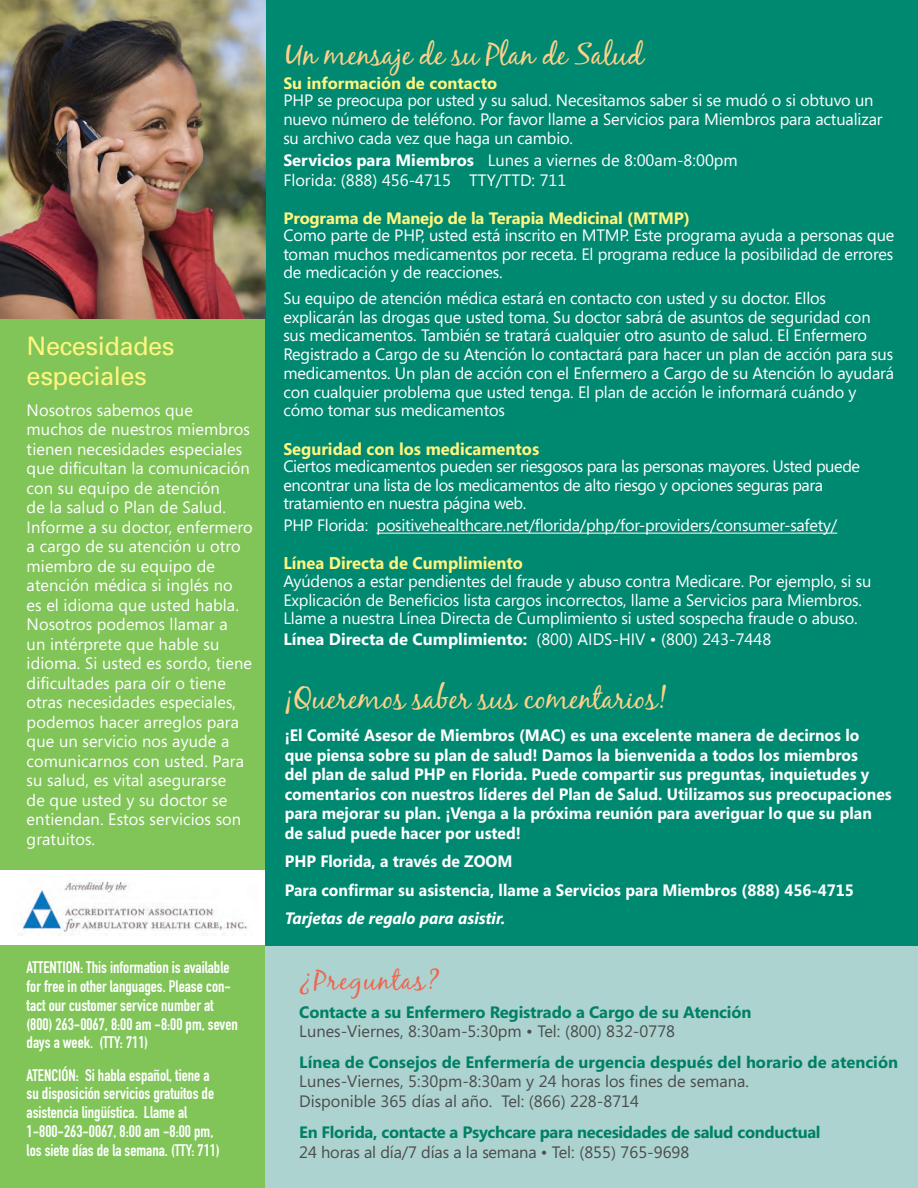
<style>
.page{position:relative;width:918px;height:1188px;background:#fff}
.page>*{position:absolute;margin:0;border:0;box-sizing:border-box;transform-origin:0 0}
.t1{font:30px "Black Jack";color:#fed188}
.t2{font:27px "Black Jack";letter-spacing:.05em;color:#ef6550}
.t3{font:25.5px/30.6px "Univers";letter-spacing:-.02em;color:#fff57f}
.t4{font:700 16.95px "Segoe";color:#fff57f}
.t5{font:16.5px/19.5px "Segoe";letter-spacing:-.01em;color:#fff}
.t6{font:700 16.5px/19.5px "Segoe";color:#fff;scale:.95 1}
.t7{font:700 16.5px/18.8px "DIN Condensed";color:#fff}
.t8{font:16.5px/20.2px "Segoe";color:#4b4c4d}
.t9{font:700 16.5px "Segoe";letter-spacing:-.01em;color:#008066}
.t10{font:700 16.5px "Segoe";letter-spacing:-.01em;color:#fff57f}
.t11{font:700 16.5px "Segoe";color:#fff}
.t12{font:italic 700 16.5px "Segoe";color:#fff;scale:.95 1}
.s1{font-weight:700}
.s2{font-weight:400}
</style>
<div class="page">
<div style="left:0;top:0;width:589px;height:1187px;background:#81c559"></div>
<div style="left:0;top:870px;width:475px;height:75px;background:#fff"></div>
<img style="left:20px;top:881px;width:228px;height:54px">
<div style="left:265px;top:945px;width:652px;height:242px;background:#acd3cf"></div>
<div style="left:265px;top:0;width:652px;height:945px;background:#008971"></div>
<hr style="left:376px;top:532px;width:461px;height:1px;background:#fff">
<img style="left:0;top:0;width:265px;height:318px">
<h3 class="t3" style="left:27px;top:330px;width:149px">Necesidades especiales</h3>
<p class="t5" style="left:27px;top:399px;width:227px">Nosotros sabemos que muchos de nuestros miembros tienen necesidades especiales que dificultan la comunicación con su equipo de atención<br>de la salud o Plan de Salud.<br>Informe a su doctor, enfermero a cargo de su atención u otro miembro de su equipo de atención médica si inglés no<br>es el idioma que usted habla.<br>Nosotros podemos llamar a<br>un intérprete que hable su idioma. Si usted es sordo, tiene dificultades para oír o tiene otras necesidades especiales, podemos hacer arreglos para que un servicio nos ayude a comunicarnos con usted. Para su salud, es vital asegurarse<br>de que usted y su doctor se entiendan. Estos servicios son gratuitos.</p>
<p class="t7" style="left:27px;top:957px;width:213px">ATTENTION: This information is available for free in other languages. Please con&shy;tact our customer service number at (800) 263-0067, 8:00 am -8:00 pm, seven days a week. (TTY: 711)</p>
<p class="t7" style="left:27px;top:1065px;width:194px">ATENCIÓN: Si habla español, tiene a su disposición servicios gratuitos de asistencia lingüística. Llame al 1-800-263-0067, 8:00 am -8:00 pm, los siete días de la semana. (TTY: 711)</p>
<h1 class="t1" style="left:285px;top:36px;width:359px">Un mensaje de su Plan de Salud</h1>
<p class="t10" style="left:283px;top:72px;width:215px">Su información de contacto</p>
<p class="t5" style="left:283px;top:91px;width:600px;line-height:18.8px">PHP se preocupa por usted y su salud. Necesitamos saber si se mudó o si obtuvo un nuevo número de teléfono. Por favor llame a Servicios para Miembros para actualizar su archivo cada vez que haga un cambio.</p>
<p class="t5" style="left:283px;top:149px;width:456px;line-height:20.2px"><span class="s1">Servicios para Miembros</span> Lunes a viernes de 8:00am-8:00pm<br>Florida: (888) 456-4715 TTY/TTD: 711</p>
<p class="t10" style="left:283px;top:206px;width:408px">Programa de Manejo de la Terapia Medicinal (MTMP)</p>
<p class="t5" style="left:283px;top:225px;width:612px;line-height:18.8px;text-align:justify">Como parte de PHP, usted está inscrito en MTMP. Este programa ayuda a personas que toman muchos medicamentos por receta. El programa reduce la posibilidad de errores de medicación y de reacciones.</p>
<p class="t5" style="left:283px;top:288px;width:612px;line-height:18.8px">Su equipo de atención médica estará en contacto con usted y su doctor. Ellos explicarán las drogas que usted toma. Su doctor sabrá de asuntos de seguridad con sus medicamentos. También se tratará cualquier otro asunto de salud. El Enfermero Registrado a Cargo de su Atención lo contactará para hacer un plan de acción para sus medicamentos. Un plan de acción con el Enfermero a Cargo de su Atención lo ayudará con cualquier problema que usted tenga. El plan de acción le informará cuándo y cómo tomar sus medicamentos</p>
<p class="t4" style="left:283px;top:436px;width:257px">Seguridad con los medicamentos</p>
<p class="t5" style="left:283px;top:456px;width:578px;line-height:18.8px">Ciertos medicamentos pueden ser riesgosos para las personas mayores. Usted puede encontrar una lista de los medicamentos de alto riesgo y opciones seguras para tratamiento en nuestra página web.</p>
<p class="t5" style="left:283px;top:515px;width:555px">PHP Florida: positivehealthcare.net/florida/php/for-providers/consumer-safety/</p>
<p class="t4" style="left:283px;top:551px;width:241px">Línea Directa de Cumplimiento</p>
<p class="t5" style="left:283px;top:571px;width:589px;line-height:18.8px">Ayúdenos a estar pendientes del fraude y abuso contra Medicare. Por ejemplo, si su<br>Explicación de Beneficios lista cargos incorrectos, llame a Servicios para Miembros.<br>Llame a nuestra Línea Directa de Cumplimiento si usted sospecha fraude o abuso.</p>
<p class="t11" style="left:283px;top:627px;width:489px">Línea Directa de Cumplimiento: <span class="s2">(800) AIDS-HIV • (800) 243-7448</span></p>
<h1 class="t1" style="left:285px;top:680px;width:383px">¡Queremos saber sus comentarios!</h1>
<p class="t6" style="left:285px;top:724px;width:640px">¡El Comité Asesor de Miembros (MAC) es una excelente manera de decirnos lo<br>que piensa sobre su plan de salud! Damos la bienvenida a todos los miembros<br>del plan de salud PHP en Florida. Puede compartir sus preguntas, inquietudes y comentarios con nuestros líderes del Plan de Salud. Utilizamos sus preocupaciones para mejorar su plan. ¡Venga a la próxima reunión para averiguar lo que su plan de salud puede hacer por usted!</p>
<p class="t6" style="left:285px;top:846px;width:600px;line-height:28.5px">PHP Florida, a través de ZOOM<br>Para confirmar su asistencia, llame a Servicios para Miembros (888) 456-4715</p>
<p class="t12" style="left:285px;top:908px;width:234px">Tarjetas de regalo para asistir.</p>
<h2 class="t2" style="left:299px;top:963px;width:142px">¿Preguntas?</h2>
<p class="t9" style="left:299px;top:1000px;width:453px">Contacte a su Enfermero Registrado a Cargo de su Atención</p>
<p class="t8" style="left:299px;top:1020px;width:377px">Lunes-Viernes, 8:30am-5:30pm • Tel: (800) 832-0778</p>
<p class="t9" style="left:299px;top:1050px;width:600px">Línea de Consejos de Enfermería de urgencia después del horario de atención</p>
<p class="t8" style="left:299px;top:1070px;width:451px">Lunes-Viernes, 5:30pm-8:30am y 24 horas los fines de semana.<br>Disponible 365 días al año. Tel: (866) 228-8714</p>
<p class="t9" style="left:299px;top:1120px;width:522px">En Florida, contacte a Psychcare para necesidades de salud conductual</p>
<p class="t8" style="left:299px;top:1141px;width:391px">24 horas al día/7 días a la semana • Tel: (855) 765-9698</p>
</div>
